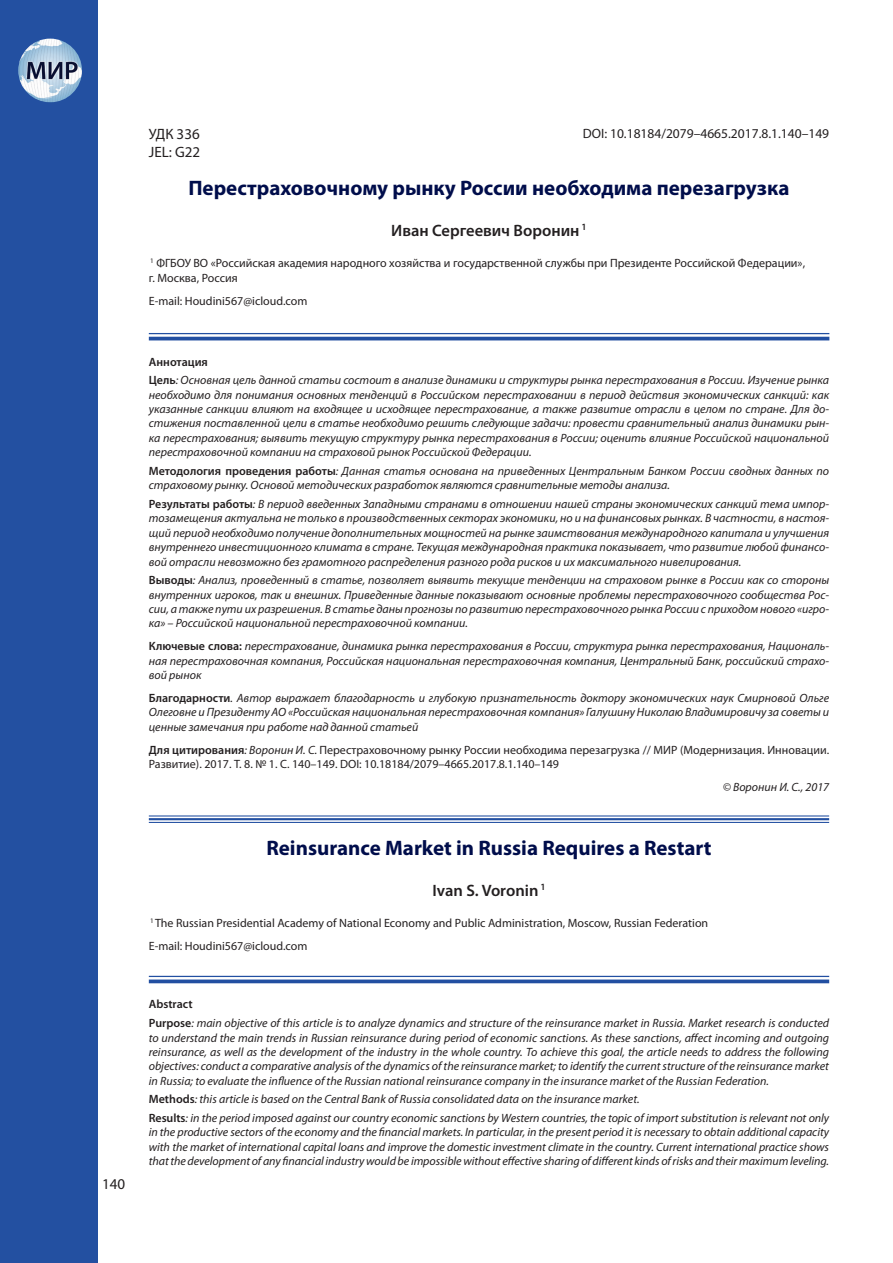
<style>
.page{position:relative;width:893px;height:1263px;background:#fff}
.page>*{position:absolute;margin:0;border:0;box-sizing:border-box;transform-origin:0 0}
.t1{font:700 21px "Myriad Pro";color:#000d4b}
.t2{font:600 16.5px "Myriad Pro";color:#231f20}
.t3{font:15px/18px "Myriad Pro";color:#231f20}
.t4{font:13.5px "Myriad Pro";color:#231f20}
.t5{font:italic 12px/14.4px "Myriad Pro";color:#231f20;text-align:justify}
.t6{font:12px/14.4px "Myriad Pro";color:#231f20}
.s1{font-weight:600;font-style:normal}
.s2{font-weight:600}
.s3{font-style:italic}
</style>
<div class="page">
<div style="left:0;top:0;width:97px;height:1263px;background:#2350a1"></div>
<img style="left:18px;top:39px;width:64px;height:63px;border-radius:32px">
<hr style="left:149px;top:815px;width:680px;height:1px;background:#224fa1">
<hr style="left:149px;top:818px;width:680px;height:2px;background:#224fa1">
<hr style="left:149px;top:822px;width:680px;height:1px;background:#224fa1">
<hr style="left:149px;top:333px;width:680px;height:1px;background:#224fa1">
<hr style="left:149px;top:337px;width:680px;height:3px;background:#224fa1">
<hr style="left:149px;top:976px;width:680px;height:1px;background:#224fa1">
<svg style="left:149px;top:979px;width:680px;height:4px;background:#4067ad"></svg>
<p class="t3" style="left:102px;top:1175px;width:25px">140</p>
<p class="t4" style="left:583px;top:125px;width:248px">DOI: 10.18184/2079–4665.2017.8.1.140–149</p>
<p class="t3" style="left:149px;top:125px;width:53px">УДК 336<br>JEL: G22</p>
<h1 class="t1" style="left:188px;top:174px;width:603px">Перестраховочному рынку России необходима перезагрузка</h1>
<h2 class="t2" style="left:391px;top:220px;width:197px">Иван Сергеевич Воронин <sup>1</sup></h2>
<p class="t6" style="left:149px;top:256px;width:658px"><sup>1</sup> ФГБОУ ВО «Российская академия народного хозяйства и государственной службы при Президенте Российской Федерации», г. Москва, Россия</p>
<p class="t6" style="left:149px;top:293px;width:160px">E-mail: Houdini567@icloud.com</p>
<p class="t5" style="left:149px;top:352px;width:682px;line-height:18.6px"><span class="s1">Аннотация<br>Цель</span>: Основная цель данной статьи состоит в анализе динамики и структуры рынка перестрахования в России. Изучение рынка</p>
<p class="t5" style="left:149px;top:387px;width:682px">необходимо для понимания основных тенденций в Российском перестраховании в период действия экономических санкций: как указанные санкции влияют на входящее и исходящее перестрахование, а также развитие отрасли в целом по стране. Для до&shy;стижения поставленной цели в статье необходимо решить следующие задачи: провести сравнительный анализ динамики рын&shy;ка перестрахования; выявить текущую структуру рынка перестрахования в России; оценить влияние Российской национальной перестраховочной компании на страховой рынок Российской Федерации.</p>
<p class="t5" style="left:149px;top:463px;width:682px"><span class="s1">Методология проведения работы</span>: Данная статья основана на приведенных Центральным Банком России сводных данных по страховому рынку. Основой методических разработок являются сравнительные методы анализа.</p>
<p class="t5" style="left:149px;top:497px;width:682px"><span class="s1">Результаты работы</span>: В период введенных Западными странами в отношении нашей страны экономических санкций тема импор&shy;тозамещения актуальна не только в производственных секторах экономики, но и на финансовых рынках. В частности, в настоя&shy;щий период необходимо получение дополнительных мощностей на рынке заимствования международного капитала и улучшения внутреннего инвестиционного климата в стране. Текущая международная практика показывает, что развитие любой финансо&shy;вой отрасли невозможно без грамотного распределения разного рода рисков и их максимального нивелирования.</p>
<p class="t5" style="left:149px;top:573px;width:682px"><span class="s1">Выводы</span>: Анализ, проведенный в статье, позволяет выявить текущие тенденции на страховом рынке в России как со стороны внутренних игроков, так и внешних. Приведенные данные показывают основные проблемы перестраховочного сообщества Рос&shy;сии, а также пути их разрешения. В статье даны прогнозы по развитию перестраховочного рынка России с приходом нового «игро&shy;ка» – Российской национальной перестраховочной компании.</p>
<p class="t5" style="left:149px;top:639px;width:682px"><span class="s1">Ключевые слова:</span> перестрахование, динамика рынка перестрахования в России, структура рынка перестрахования, Националь&shy;ная перестраховочная компания, Российская национальная перестраховочная компания, Центральный Банк, российский страхо&shy;вой рынок</p>
<p class="t5" style="left:149px;top:691px;width:682px"><span class="s1">Благодарности</span>. Автор выражает благодарность и глубокую признательность доктору экономических наук Смирновой Ольге Олеговне и Президенту АО «Российская национальная перестраховочная компания» Галушину Николаю Владимировичу за советы и ценные замечания при работе над данной статьей</p>
<p class="t6" style="left:149px;top:742px;width:682px"><span class="s2">Для цитирования</span><span class="s3">: Воронин И. С.</span> Перестраховочному рынку России необходима перезагрузка // МИР (Модернизация. Инновации.<br>Развитие). 2017. Т. 8. № 1. С. 140–149. DOI: 10.18184/2079–4665.2017.8.1.140–149</p>
<p class="t5" style="left:723px;top:780px;width:108px">© Воронин И. С., 2017</p>
<h1 class="t1" style="left:266px;top:834px;width:447px">Reinsurance Market in Russia Requires a Restart</h1>
<h2 class="t2" style="left:432px;top:880px;width:115px">Ivan S. Voronin <sup>1</sup></h2>
<p class="t6" style="left:149px;top:912px;width:561px;line-height:23px"><sup>1</sup> The Russian Presidential Academy of National Economy and Public Administration, Moscow, Russian Federation<br>E-mail: Houdini567@icloud.com</p>
<p class="t5" style="left:149px;top:995px;width:682px;line-height:18.6px"><span class="s1">Abstract<br>Purpose</span>: main objective of this article is to analyze dynamics and structure of the reinsurance market in Russia. Market research is conducted</p>
<p class="t5" style="left:149px;top:1030px;width:682px">to understand the main trends in Russian reinsurance during period of economic sanctions. As these sanctions, affect incoming and outgoing reinsurance, as well as the development of the industry in the whole country. To achieve this goal, the article needs to address the following objectives: conduct a comparative analysis of the dynamics of the reinsurance market; to identify the current structure of the reinsurance market in Russia; to evaluate the influence of the Russian national reinsurance company in the insurance market of the Russian Federation.</p>
<p class="t5" style="left:149px;top:1090px;width:682px;line-height:18.6px"><span class="s1">Methods</span>: this article is based on the Central Bank of Russia consolidated data on the insurance market.<br><span class="s1">Results</span>: in the period imposed against our country economic sanctions by Western countries, the topic of import substitution is relevant not only</p>
<p class="t5" style="left:149px;top:1125px;width:682px">in the productive sectors of the economy and the financial markets. In particular, in the present period it is necessary to obtain additional capacity with the market of international capital loans and improve the domestic investment climate in the country. Current international practice shows that the development of any financial industry would be impossible without effective sharing of different kinds of risks and their maximum leveling.</p>
</div>
